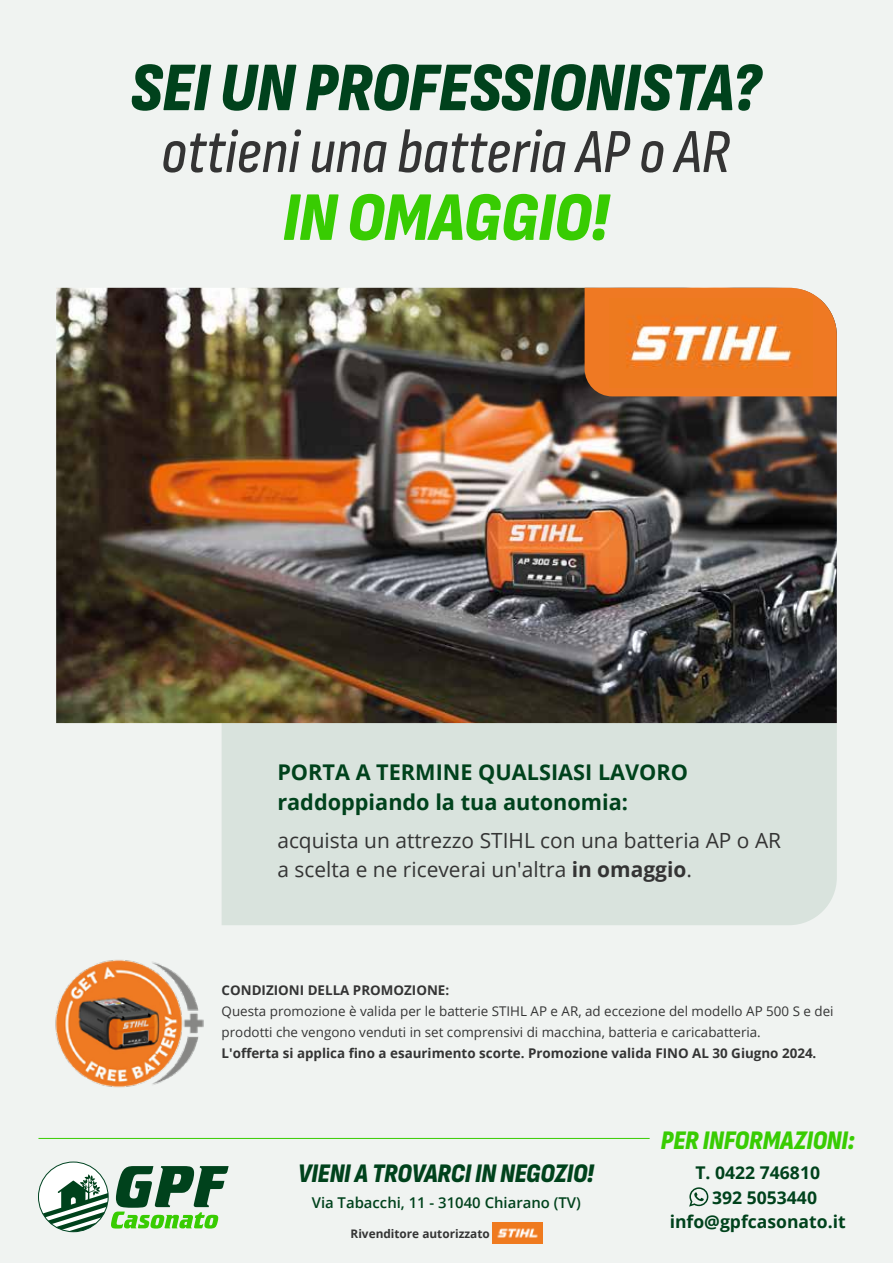
<style>
.page{position:relative;width:893px;height:1263px;background:#f0f3f1}
.page>*{position:absolute;margin:0;border:0;box-sizing:border-box;transform-origin:0 0}
.t1{font:italic 900 69.45px "Sofia Sans Condensed";color:#00421c}
.t2{font:italic 900 69.45px "Sofia Sans Condensed";color:#38cc02}
.t3{font:italic 500 62.55px "Sofia Sans Condensed";color:#343434}
.t4{font:italic 900 26.85px "Sofia Sans Condensed";color:#00421c}
.t5{font:italic 900 26.85px "Sofia Sans Condensed";color:#38cc02}
.t6{font:700 21.75px/29.5px "Open Sans";color:#00421c}
.t7{font:20.85px/29.1px "Open Sans";color:#343434}
.t8{font:700 17.55px "Open Sans";color:#00421c}
.t9{font:600 14.85px "Open Sans";color:#00421c}
.t10{font:13.35px/20.9px "Open Sans";color:#343434}
.t11{font:700 13.35px "Open Sans";color:#343434}
.t12{font:700 11.85px "Open Sans";color:#343434}
.s1{font-weight:700}
</style>
<div class="page">
<div style="left:222px;top:723px;width:615px;height:202px;background:#d9e3dd"></div>
<svg style="left:38px;top:1166px;width:191px;height:66px"></svg>
<hr style="left:38px;top:1138px;width:612px;height:1px;background:#38cc02">
<svg style="left:689px;top:1187px;width:19px;height:20px"></svg>
<img style="left:56px;top:288px;width:781px;height:435px">
<svg style="left:585px;top:288px;width:252px;height:108px;background:#eb7d2d"></svg>
<img style="left:609px;top:299px;width:203px;height:88px">
<img style="left:55px;top:959px;width:149px;height:129px">
<img style="left:493px;top:1222px;width:49px;height:22px">
<h1 class="t1" style="left:130px;top:43px;width:632px">SEI UN PROFESSIONISTA?</h1>
<h2 class="t3" style="left:161px;top:117px;width:571px">ottieni una batteria AP o AR</h2>
<h1 class="t2" style="left:283px;top:173px;width:327px">IN OMAGGIO!</h1>
<h3 class="t6" style="left:277px;top:757px;width:412px">PORTA A TERMINE QUALSIASI LAVORO raddoppiando la tua autonomia:</h3>
<h3 class="t7" style="left:277px;top:825px;width:505px">acquista un attrezzo STIHL con una batteria AP o AR a scelta e ne riceverai un'altra <span class="s1">in omaggio</span>.</h3>
<p class="t11" style="left:222px;top:981px;width:229px">CONDIZIONI DELLA PROMOZIONE:</p>
<p class="t10" style="left:222px;top:1000px;width:613px">Questa promozione è valida per le batterie STIHL AP e AR, ad eccezione del modello AP 500 S e dei prodotti che vengono venduti in set comprensivi di macchina, batteria e caricabatteria.</p>
<p class="t11" style="left:222px;top:1043px;width:596px">L'offerta si applica fino a esaurimento scorte. Promozione valida FINO AL 30 Giugno 2024.</p>
<h3 class="t4" style="left:298px;top:1156px;width:297px">VIENI A TROVARCI IN NEGOZIO!</h3>
<p class="t9" style="left:312px;top:1192px;width:271px">Via Tabacchi, 11 - 31040 Chiarano (TV)</p>
<p class="t12" style="left:351px;top:1225px;width:141px">Rivenditore autorizzato</p>
<h3 class="t5" style="left:661px;top:1123px;width:195px">PER INFORMAZIONI:</h3>
<h3 class="t8" style="left:695px;top:1160px;width:126px">T. 0422 746810</h3>
<h3 class="t8" style="left:712px;top:1185px;width:106px">392 5053440</h3>
<h3 class="t8" style="left:670px;top:1209px;width:178px">info@gpfcasonato.it</h3>
</div>
